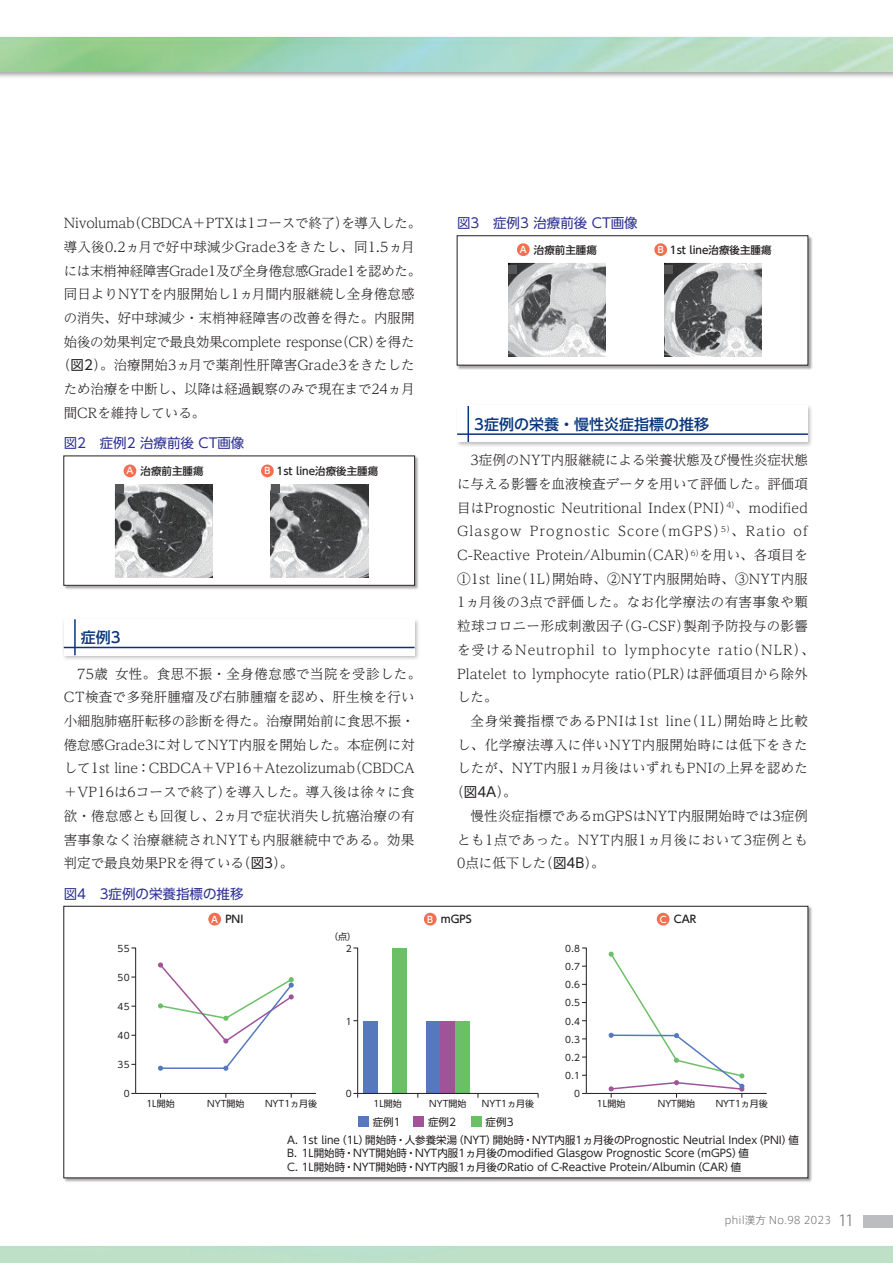
<style>
.page{position:relative;width:893px;height:1263px;background:#fff}
.page>*{position:absolute;margin:0;border:0;box-sizing:border-box;transform-origin:0 0}
.t1{font:500 15px "UD Shin Go Pr 6";color:#08357c}
.t2{font:300 13.5px/23.7px "UD Reimin Pr 6";letter-spacing:.005em;color:#231f20}
.t3{font:300 13.5px "UD Reimin Pr 6";letter-spacing:-.02em;color:#231f20}
.t4{font:13.5px "UD Shin Go Pr 6";color:#2e3092}
.t5{font:300 13.5px "UD Reimin Pr 6";letter-spacing:-.025em;color:#231f20}
.t6{font:300 13.5px "UD Reimin Pr 6";letter-spacing:.04em;color:#231f20}
.t7{font:300 13.5px "UD Reimin Pr 6";letter-spacing:.035em;color:#231f20}
.t8{font:300 13.5px "UD Reimin Pr 6";letter-spacing:.025em;color:#231f20}
.t9{font:10.5px/13.5px "UD Shin Go Pr 6";color:#231f20}
.t10{font:500 10.5px "UD Shin Go Pr 6";color:#231f20}
.t11{font:300 10.5px "Axis Std";color:#6c6d70}
.t12{font:9px/18.1px "UD Shin Go Pr 6";color:#231f20}
.s1{font-family:"UD Shin Go Pr 6";font-weight:400}
.s2{font-size:9px;color:#fff}
.s3{font-size:15px}
</style>
<div class="page">
<div style="left:863px;top:1215px;width:30px;height:13px;background:#bcbdc0"></div>
<div style="left:62px;top:617px;width:358px;height:44px;background:#231f20;opacity:.3"></div>
<div style="left:64px;top:619px;width:351px;height:36px;background:#fff"></div>
<hr style="left:74px;top:619px;width:2px;height:36px;background:#08357c">
<hr style="left:64px;top:647px;width:351px;height:1px;background:#08357c">
<div style="left:455px;top:404px;width:358px;height:43px;background:#231f20;opacity:.3"></div>
<div style="left:457px;top:406px;width:351px;height:36px;background:#fff"></div>
<hr style="left:467px;top:406px;width:2px;height:36px;background:#08357c">
<hr style="left:457px;top:433px;width:351px;height:2px;background:#08357c">
<div style="left:457px;top:235px;width:356px;height:135px;background:#231f20;opacity:.4"></div>
<div style="left:457px;top:236px;width:351px;height:129px;background:#fff"></div>
<div style="left:457px;top:235px;width:351px;height:130px;border:1px solid #231f20"></div>
<img style="left:508px;top:263px;width:98px;height:94px">
<img style="left:664px;top:263px;width:98px;height:94px">
<div style="left:517px;top:243px;width:13px;height:13px;background:#f36f51;border-radius:50%"></div>
<div style="left:654px;top:243px;width:13px;height:13px;background:#f36f51;border-radius:50%"></div>
<div style="left:508px;top:265px;width:9px;height:9px;background:#57585a"></div>
<div style="left:664px;top:265px;width:9px;height:9px;background:#57585a"></div>
<div style="left:63px;top:906px;width:750px;height:277px;background:#231f20;opacity:.4"></div>
<div style="left:64px;top:906px;width:744px;height:272px;background:#fff"></div>
<div style="left:363px;top:1021px;width:15px;height:72px;background:#5679bd"></div>
<div style="left:392px;top:948px;width:15px;height:145px;background:#6bc067"></div>
<div style="left:426px;top:1021px;width:14px;height:72px;background:#5679bd"></div>
<div style="left:440px;top:1021px;width:15px;height:72px;background:#a1539a"></div>
<div style="left:455px;top:1021px;width:15px;height:72px;background:#6bc067"></div>
<div style="left:208px;top:913px;width:13px;height:12px;background:#f36f51;border-radius:50%"></div>
<div style="left:424px;top:913px;width:13px;height:12px;background:#f36f51;border-radius:50%"></div>
<div style="left:657px;top:913px;width:12px;height:12px;background:#f36f51;border-radius:50%"></div>
<hr style="left:136px;top:1093px;width:180px;height:1px;background:#231f20">
<svg style="left:131px;top:947px;width:5px;height:147px"></svg>
<svg style="left:158px;top:962px;width:136px;height:109px"></svg>
<hr style="left:586px;top:1093px;width:181px;height:1px;background:#231f20">
<svg style="left:582px;top:947px;width:5px;height:147px"></svg>
<svg style="left:609px;top:951px;width:135px;height:147px"></svg>
<hr style="left:358px;top:1093px;width:180px;height:1px;background:#231f20">
<svg style="left:353px;top:947px;width:5px;height:151px"></svg>
<div style="left:358px;top:1116px;width:11px;height:11px;background:#5679bd"></div>
<div style="left:413px;top:1116px;width:11px;height:11px;background:#a1539a"></div>
<div style="left:471px;top:1116px;width:11px;height:11px;background:#6bc067"></div>
<div style="left:63px;top:455px;width:356px;height:135px;background:#231f20;opacity:.4"></div>
<div style="left:64px;top:456px;width:351px;height:129px;background:#fff"></div>
<div style="left:63px;top:455px;width:352px;height:131px;border:1px solid #231f20"></div>
<img style="left:115px;top:484px;width:98px;height:94px">
<img style="left:271px;top:484px;width:97px;height:94px">
<div style="left:124px;top:464px;width:12px;height:13px;background:#f36f51;border-radius:50%"></div>
<div style="left:261px;top:464px;width:13px;height:13px;background:#f36f51;border-radius:50%"></div>
<div style="left:115px;top:484px;width:9px;height:9px;background:#57585a"></div>
<div style="left:271px;top:484px;width:9px;height:9px;background:#57585a"></div>
<p class="t3" style="left:64px;top:212px;width:359px">Nivolumab（CBDCA＋PTXは1コースで終了）を導入した。</p>
<p class="t2" style="left:64px;top:234px;width:352px">導入後0.2ヵ月で好中球減少Grade3をきたし、同1.5ヵ月</p>
<p class="t5" style="left:64px;top:260px;width:359px">には末梢神経障害Grade1及び全身倦怠感Grade1を認めた。</p>
<p class="t2" style="left:64px;top:282px;width:352px">同日よりNYTを内服開始し1ヵ月間内服継続し全身倦怠感</p>
<p class="t2" style="left:64px;top:306px;width:352px">の消失、好中球減少・末梢神経障害の改善を得た。内服開</p>
<p class="t3" style="left:64px;top:331px;width:352px">始後の効果判定で最良効果complete response（CR）を得た</p>
<p class="t2" style="left:57px;top:353px;width:359px">（<span class="s1">図2</span>）。治療開始3ヵ月で薬剤性肝障害Grade3をきたした</p>
<p class="t2" style="left:64px;top:377px;width:352px">ため治療を中断し、以降は経過観察のみで現在まで24ヵ月</p>
<p class="t2" style="left:64px;top:400px;width:143px">間CRを維持している。</p>
<p class="t4" style="left:64px;top:432px;width:182px">図2 症例2 治療前後 CT画像</p>
<p class="t10" style="left:127px;top:462px;width:79px"><span class="s2">A</span> 治療前主腫瘍</p>
<p class="t10" style="left:265px;top:462px;width:115px"><span class="s2">B</span> 1st line治療後主腫瘍</p>
<p class="t1" style="left:81px;top:625px;width:41px">症例3</p>
<p class="t2" style="left:64px;top:661px;width:359px;text-indent:14px">75歳 女性。食思不振・全身倦怠感で当院を受診した。<br>CT検査で多発肝腫瘤及び右肺腫瘤を認め、肝生検を行い小細胞肺癌肝転移の診断を得た。治療開始前に食思不振・倦怠感Grade3に対してNYT内服を開始した。本症例に対して1st line：CBDCA＋VP16＋Atezolizumab（CBDCA＋VP16は6コースで終了）を導入した。導入後は徐々に食欲・倦怠感とも回復し、2ヵ月で症状消失し抗癌治療の有害事象なく治療継続されNYTも内服継続中である。効果判定で最良効果PRを得ている（<span class="s1">図3</span>）。</p>
<p class="t4" style="left:64px;top:883px;width:181px">図4 3症例の栄養指標の推移</p>
<p class="t4" style="left:457px;top:212px;width:182px">図3 症例3 治療前後 CT画像</p>
<p class="t10" style="left:520px;top:241px;width:79px"><span class="s2">A</span> 治療前主腫瘍</p>
<p class="t10" style="left:658px;top:241px;width:115px"><span class="s2">B</span> 1st line治療後主腫瘍</p>
<p class="t1" style="left:474px;top:412px;width:236px">3症例の栄養・慢性炎症指標の推移</p>
<p class="t2" style="left:457px;top:448px;width:359px;text-indent:14px">3症例のNYT内服継続による栄養状態及び慢性炎症状態に与える影響を血液検査データを用いて評価した。評価項目はPrognostic Neutritional Index（PNI）<sup>4）</sup>、modified Glasgow Prognostic Score（mGPS）<sup>5）</sup>、Ratio of C-Reactive Protein/Albumin（CAR）<sup>6）</sup>を用い、各項目を①1st line（1L）開始時、②NYT内服開始時、③NYT内服1ヵ月後の3点で評価した。なお化学療法の有害事象や顆粒球コロニー形成刺激因子（G-CSF）製剤予防投与の影響を受けるNeutrophil to lymphocyte ratio（NLR）、Platelet to lymphocyte ratio（PLR）は評価項目から除外した。</p>
<p class="t6" style="left:471px;top:710px;width:339px">全身栄養指標であるPNIは1st line（1L）開始時と比較</p>
<p class="t8" style="left:457px;top:734px;width:352px">し、化学療法導入に伴いNYT内服開始時には低下をきた</p>
<p class="t2" style="left:457px;top:756px;width:352px">したが、NYT内服1ヵ月後はいずれもPNIの上昇を認めた</p>
<p class="t2" style="left:450px;top:780px;width:68px">（<span class="s1">図4A</span>）。</p>
<p class="t2" style="left:471px;top:803px;width:339px">慢性炎症指標であるmGPSはNYT内服開始時では3症例</p>
<p class="t7" style="left:457px;top:828px;width:352px">とも1点であった。NYT内服1ヵ月後において3症例とも</p>
<p class="t2" style="left:457px;top:851px;width:149px">0点に低下した（<span class="s1">図4B</span>）。</p>
<p class="t10" style="left:211px;top:911px;width:34px"><span class="s2">A</span> PNI</p>
<p class="t10" style="left:427px;top:911px;width:46px"><span class="s2">B</span> mGPS</p>
<p class="t10" style="left:660px;top:911px;width:38px"><span class="s2">C</span> CAR</p>
<p class="t12" style="left:117px;top:939px;width:14px">55</p>
<p class="t12" style="left:117px;top:968px;width:14px">50</p>
<p class="t12" style="left:117px;top:997px;width:14px">45</p>
<p class="t12" style="left:117px;top:1026px;width:14px">40</p>
<p class="t12" style="left:117px;top:1055px;width:14px">35</p>
<p class="t12" style="left:124px;top:1084px;width:7px">0</p>
<p class="t12" style="left:329px;top:927px;width:28px">（点）</p>
<p class="t12" style="left:346px;top:939px;width:7px">2</p>
<p class="t12" style="left:146px;top:1094px;width:30px">1L開始</p>
<p class="t12" style="left:207px;top:1094px;width:39px">NYT開始</p>
<p class="t12" style="left:265px;top:1094px;width:54px">NYT1ヵ月後</p>
<p class="t12" style="left:346px;top:1012px;width:7px">1</p>
<p class="t12" style="left:346px;top:1084px;width:7px">0</p>
<p class="t12" style="left:374px;top:1094px;width:30px">1L開始</p>
<p class="t12" style="left:429px;top:1094px;width:39px">NYT開始</p>
<p class="t12" style="left:482px;top:1094px;width:54px">NYT1ヵ月後</p>
<p class="t9" style="left:373px;top:1115px;width:29px">症例1</p>
<p class="t9" style="left:428px;top:1115px;width:29px">症例2</p>
<p class="t9" style="left:486px;top:1115px;width:29px">症例3</p>
<p class="t12" style="left:565px;top:939px;width:16px">0.8</p>
<p class="t12" style="left:565px;top:957px;width:16px">0.7</p>
<p class="t12" style="left:565px;top:994px;width:16px">0.5</p>
<p class="t12" style="left:565px;top:975px;width:16px">0.6</p>
<p class="t12" style="left:565px;top:1012px;width:16px">0.4<br>0.3</p>
<p class="t12" style="left:565px;top:1048px;width:16px">0.2<br>0.1</p>
<p class="t12" style="left:574px;top:1084px;width:7px">0</p>
<p class="t12" style="left:597px;top:1094px;width:30px">1L開始</p>
<p class="t12" style="left:658px;top:1094px;width:39px">NYT開始</p>
<p class="t12" style="left:716px;top:1094px;width:54px">NYT1ヵ月後</p>
<p class="t9" style="left:287px;top:1133px;width:513px">A. 1st line（1L）開始時・人参養栄湯（NYT）開始時・NYT内服1ヵ月後のPrognostic Neutrial Index（PNI）値<br>B. 1L開始時・NYT開始時・NYT内服1ヵ月後のmodified Glasgow Prognostic Score（mGPS）値<br>C. 1L開始時・NYT開始時・NYT内服1ヵ月後のRatio of C-Reactive Protein/Albumin（CAR）値</p>
<p class="t11" style="left:724px;top:1213px;width:132px">phil漢方 No.98 2023 <span class="s3">11</span></p>
</div>
